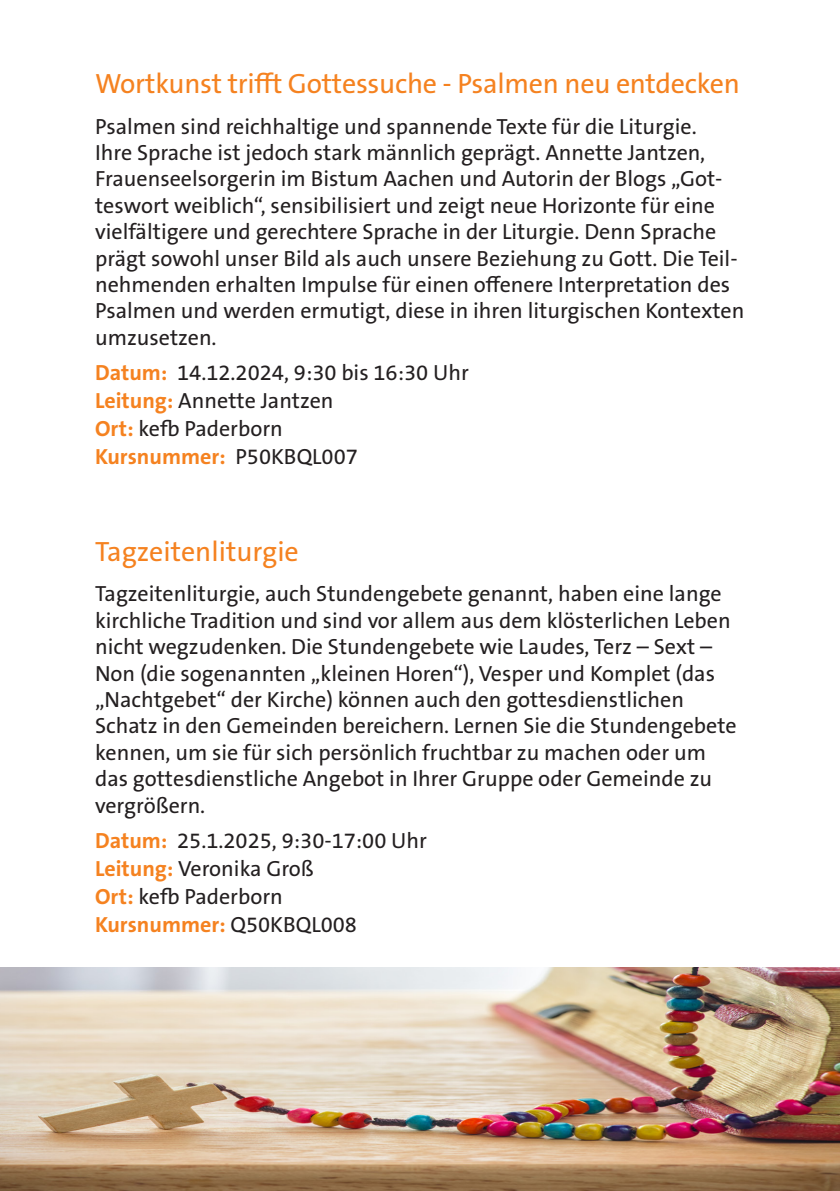
<style>
.page{position:relative;width:840px;height:1191px;background:#fff}
.page>*{position:absolute;margin:0;border:0;box-sizing:border-box;transform-origin:0 0}
.t1{font:28px "The Sans B W5 Plain";letter-spacing:-.01em;color:#f58220}
.t2{font:22px/26.4px "The Sans B W5 Plain";color:#231f20}
.t3{font:700 22px "The Sans B W7";color:#f58220}
.s1{font-family:"The Sans B W7";font-weight:700;color:#f58220}
.s2{font-family:"The Sans B W5 Plain";font-weight:400;color:#231f20}
</style>
<div class="page">
<img style="left:0;top:968px;width:839px;height:223px">
<p class="t1" style="left:95px;top:65px;width:646px">Wortkunst trifft Gottessuche - Psalmen neu entdecken</p>
<p class="t2" style="left:95px;top:113px;width:650px">Psalmen sind reichhaltige und spannende Texte für die Liturgie.<br>Ihre Sprache ist jedoch stark männlich geprägt. Annette Jantzen, Frauenseelsorgerin im Bistum Aachen und Autorin der Blogs „Got&shy;teswort weiblich“, sensibilisiert und zeigt neue Horizonte für eine vielfältigere und gerechtere Sprache in der Liturgie. Denn Sprache prägt sowohl unser Bild als auch unsere Beziehung zu Gott. Die Teil&shy;nehmenden erhalten Impulse für einen offenere Interpretation des Psalmen und werden ermutigt, diese in ihren liturgischen Kontexten umzusetzen.</p>
<p class="t2" style="left:95px;top:359px;width:375px"><span class="s1">Datum:</span> 14.12.2024, 9:30 bis 16:30 Uhr</p>
<p class="t2" style="left:95px;top:387px;width:240px"><span class="s1">Leitung:</span> Annette Jantzen</p>
<p class="t2" style="left:95px;top:415px;width:189px"><span class="s1">Ort:</span> kefb Paderborn</p>
<p class="t3" style="left:95px;top:442px;width:264px">Kursnummer: <span class="s2">P50KBQL007</span></p>
<p class="t1" style="left:95px;top:533px;width:205px">Tagzeitenliturgie</p>
<p class="t2" style="left:95px;top:581px;width:642px">Tagzeitenliturgie, auch Stundengebete genannt, haben eine lange kirchliche Tradition und sind vor allem aus dem klösterlichen Leben nicht wegzudenken. Die Stundengebete wie Laudes, Terz – Sext – Non (die sogenannten „kleinen Horen“), Vesper und Komplet (das „Nachtgebet“ der Kirche) können auch den gottesdienstlichen Schatz in den Gemeinden bereichern. Lernen Sie die Stundengebete kennen, um sie für sich persönlich fruchtbar zu machen oder um das gottesdienstliche Angebot in Ihrer Gruppe oder Gemeinde zu vergrößern.</p>
<p class="t2" style="left:95px;top:827px;width:333px"><span class="s1">Datum:</span> 25.1.2025, 9:30-17:00 Uhr</p>
<p class="t2" style="left:95px;top:855px;width:220px"><span class="s1">Leitung:</span> Veronika Groß</p>
<p class="t2" style="left:95px;top:883px;width:189px"><span class="s1">Ort:</span> kefb Paderborn</p>
<p class="t3" style="left:95px;top:910px;width:263px">Kursnummer: <span class="s2">Q50KBQL008</span></p>
</div>
